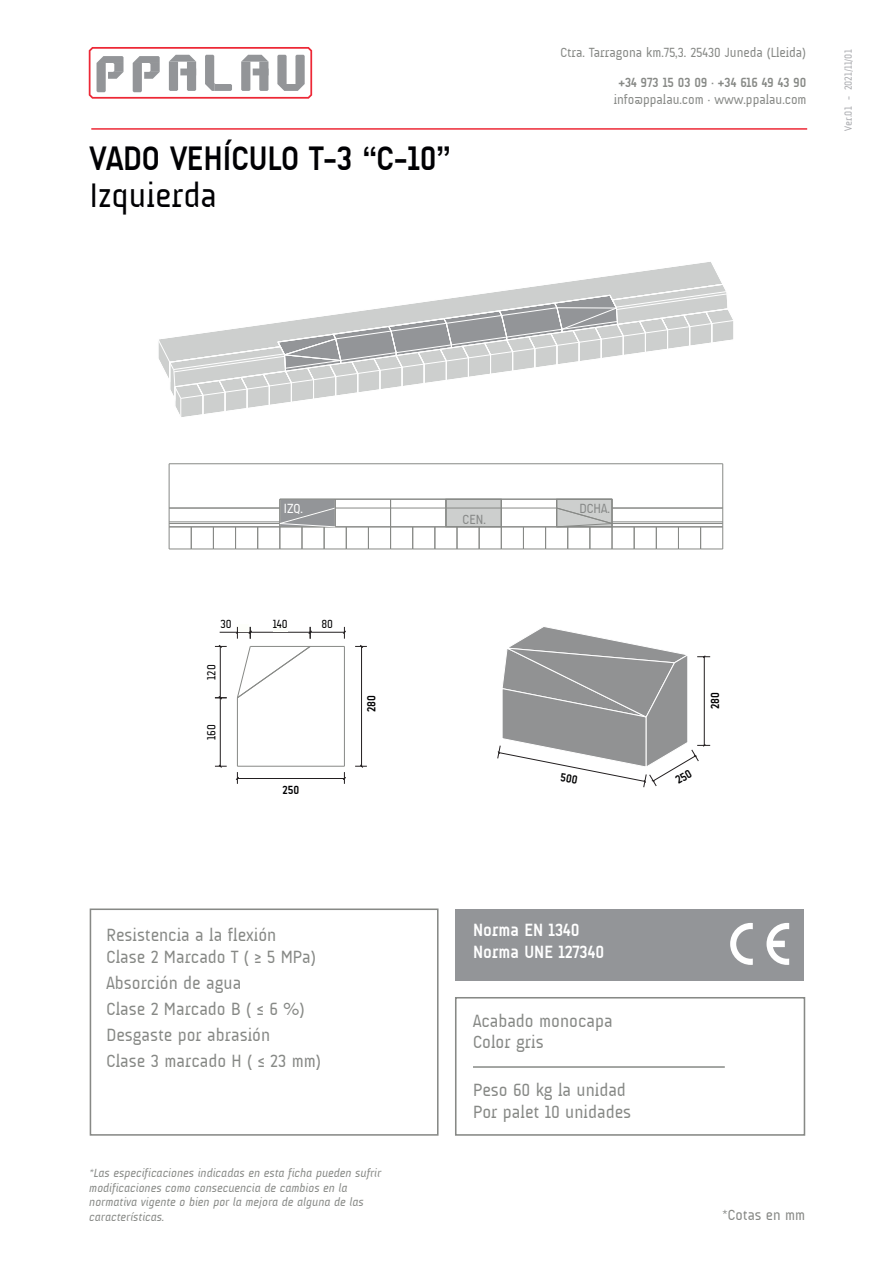
<style>
.page{position:relative;width:893px;height:1263px;background:#fff}
.page>*{position:absolute;margin:0;border:0;box-sizing:border-box;transform-origin:0 0}
.t1{font:700 34.5px "A Udimat";color:#000003}
.t2{font:34.5px "A Udimat";color:#000003}
.t3{font:18px/21.6px "A Udimat";color:#878986}
.t4{font:700 18px/21.6px "A Udimat";color:#fff}
.t5{font:15px "A Udimat";color:#878986}
.t6{font:13.5px "A Udimat";color:#878986}
.t7{font:700 13.5px "A Udimat";color:#878986}
.t8{font:13.5px "A Udimat";color:#868887}
.t9{font:13.5px "A Udimat";color:#fff}
.t10{font:italic 12px/14.4px "A Udimat";color:#878986}
.t11{font:12px "A Udimat";color:#000002}
.t12{font:700 12px "A Udimat";color:#000002}
.t13{font:10.5px "A Udimat";color:#a8a9ad}
</style>
<div class="page">
<hr style="left:91px;top:128px;width:716px;height:2px;background:#ed2836">
<div style="left:456px;top:909px;width:348px;height:72px;background:#939598"></div>
<svg style="left:766px;top:923px;width:23px;height:42px"></svg>
<svg style="left:730px;top:923px;width:22px;height:42px"></svg>
<hr style="left:473px;top:1066px;width:251px;height:2px;background:#878986">
<div style="left:90px;top:909px;width:348px;height:227px;border:2px solid #878986"></div>
<div style="left:455px;top:997px;width:350px;height:139px;border:2px solid #878986"></div>
<svg style="left:89px;top:47px;width:223px;height:52px"></svg>
<svg style="left:158px;top:262px;width:575px;height:155px"></svg>
<hr style="left:722px;top:464px;width:1px;height:44px;background:#878986">
<hr style="left:169px;top:463px;width:553px;height:1px;background:#878986">
<hr style="left:169px;top:464px;width:1px;height:44px;background:#878986">
<hr style="left:237px;top:766px;width:107px;height:1px;background:#878986">
<hr style="left:344px;top:646px;width:1px;height:120px;background:#878986">
<hr style="left:250px;top:646px;width:94px;height:1px;background:#878986">
<hr style="left:237px;top:698px;width:1px;height:68px;background:#878986">
<svg style="left:236px;top:646px;width:74px;height:53px"></svg>
<hr style="left:237px;top:778px;width:107px;height:1px;background:#231f20">
<svg style="left:235px;top:772px;width:4px;height:12px"></svg>
<svg style="left:342px;top:772px;width:4px;height:12px"></svg>
<hr style="left:361px;top:646px;width:1px;height:120px;background:#231f20">
<svg style="left:355px;top:764px;width:12px;height:4px"></svg>
<svg style="left:355px;top:645px;width:12px;height:3px"></svg>
<hr style="left:310px;top:632px;width:34px;height:1px;background:#231f20">
<svg style="left:342px;top:627px;width:4px;height:12px"></svg>
<hr style="left:220px;top:646px;width:1px;height:52px;background:#231f20">
<svg style="left:215px;top:645px;width:12px;height:3px"></svg>
<hr style="left:250px;top:632px;width:60px;height:1px;background:#231f20">
<svg style="left:308px;top:627px;width:4px;height:12px"></svg>
<hr style="left:220px;top:698px;width:1px;height:68px;background:#231f20">
<svg style="left:215px;top:764px;width:12px;height:4px"></svg>
<svg style="left:215px;top:696px;width:12px;height:4px"></svg>
<div style="left:273px;top:624px;width:14px;height:8px;background:#fdfefa"></div>
<div style="left:239px;top:624px;width:10px;height:8px;background:#fdfefa"></div>
<svg style="left:220px;top:627px;width:32px;height:12px"></svg>
<svg style="left:169px;top:499px;width:554px;height:51px"></svg>
<svg style="left:497px;top:627px;width:213px;height:161px"></svg>
<h1 class="t1" style="left:90px;top:138px;width:362px">VADO VEHÍCULO T-3 “C-10”</h1>
<h1 class="t2" style="left:90px;top:175px;width:128px">Izquierda</h1>
<p class="t6" style="left:560px;top:44px;width:247px">Ctra. Tarragona km.75,3. 25430 Juneda (Lleida)</p>
<p class="t7" style="left:618px;top:75px;width:189px">+34 973 15 03 09 · +34 616 49 43 90</p>
<p class="t6" style="left:613px;top:92px;width:194px">info@ppalau.com · www.ppalau.com</p>
<p class="t13" style="left:842px;top:131px;width:83px;rotate:-90deg">Ver.01 - 2021/11/01</p>
<p class="t9" style="left:284px;top:501px;width:21px">IZQ.</p>
<p class="t11" style="left:220px;top:617px;width:13px">30</p>
<p class="t11" style="left:205px;top:680px;width:17px;rotate:-90deg">120</p>
<p class="t11" style="left:205px;top:740px;width:17px;rotate:-90deg">160</p>
<p class="t11" style="left:273px;top:617px;width:17px">140</p>
<p class="t11" style="left:321px;top:617px;width:13px">80</p>
<p class="t12" style="left:282px;top:783px;width:18px">250</p>
<p class="t12" style="left:364px;top:712px;width:18px;rotate:-90deg">280</p>
<p class="t3" style="left:107px;top:924px;width:211px">Resistencia a la flexión<br>Clase 2 Marcado T ( ≥ 5 MPa)</p>
<p class="t3" style="left:107px;top:969px;width:216px;line-height:26.1px">Absorción de agua<br>Clase 2 Marcado B ( ≤ 6 %)<br>Desgaste por abrasión<br>Clase 3 marcado H ( ≤ 23 mm)</p>
<p class="t10" style="left:89px;top:1166px;width:293px">*Las especificaciones indicadas en esta ficha pueden sufrir modificaciones como consecuencia de cambios en la normativa vigente o bien por la mejora de alguna de las características.</p>
<p class="t8" style="left:462px;top:511px;width:25px">CEN.</p>
<p class="t8" style="left:579px;top:501px;width:32px">DCHA.</p>
<p class="t12" style="left:708px;top:709px;width:18px;rotate:-90deg">280</p>
<p class="t4" style="left:473px;top:919px;width:133px">Norma EN 1340<br>Norma UNE 127340</p>
<p class="t3" style="left:473px;top:1010px;width:141px">Acabado monocapa<br>Color gris</p>
<p class="t3" style="left:473px;top:1079px;width:159px">Peso 60 kg la unidad<br>Por palet 10 unidades</p>
<p class="t5" style="left:722px;top:1207px;width:85px">*Cotas en mm</p>
</div>
